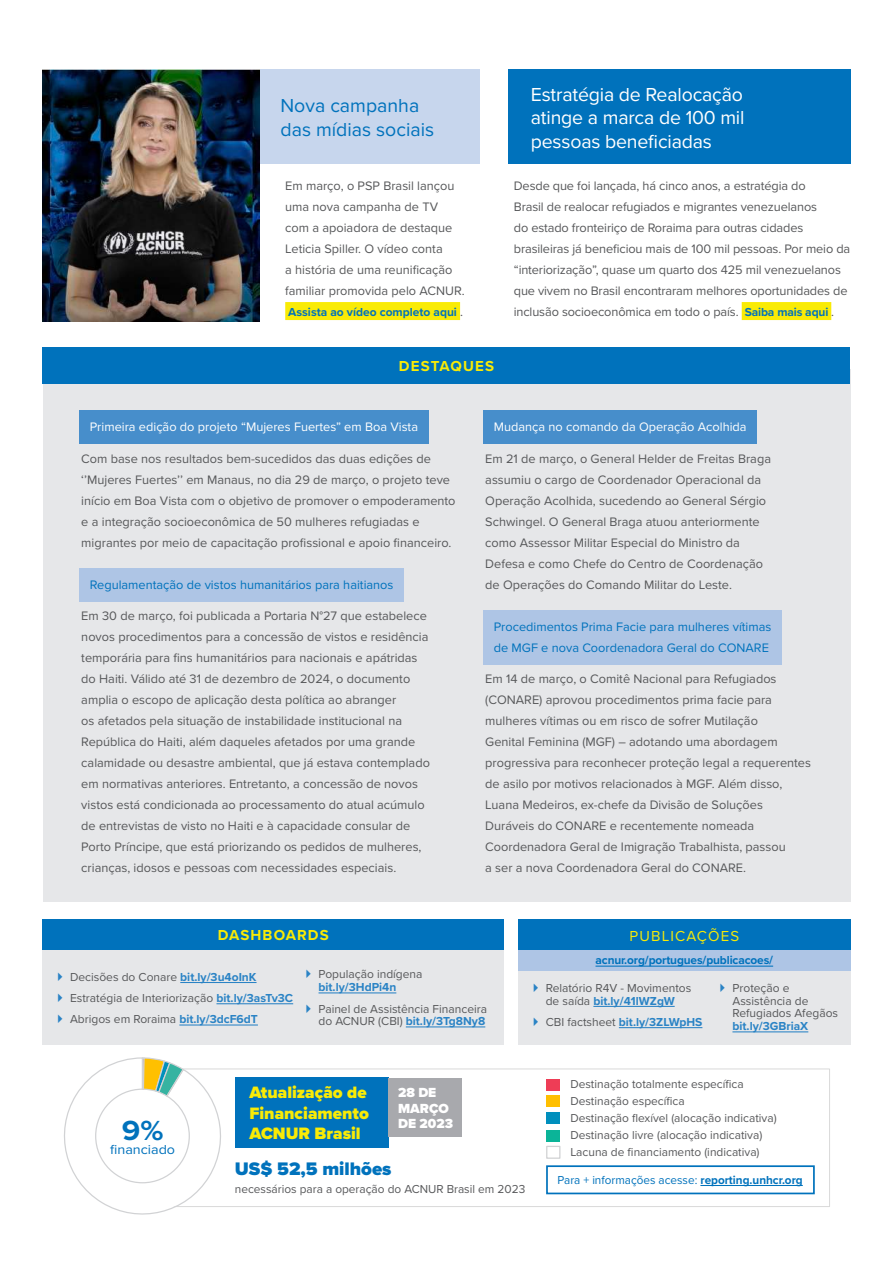
<style>
.page{position:relative;width:893px;height:1263px;background:#fff}
.page>*{position:absolute;margin:0;border:0;box-sizing:border-box;transform-origin:0 0}
.t1{font:700 28.65px "Proxima Nova";color:#0072bc;scale:1.06 1}
.t2{font:19.5px/23.4px "Proxima Nova";letter-spacing:-.01em;color:#fff;text-align:justify}
.t3{font:19.5px/23.4px "Proxima Nova";color:#0072bc}
.t4{font:900 18.75px "Proxima Nova";color:#0072bc}
.t5{font:900 17.1px/20.5px "Proxima Nova";color:#f9eb06}
.t6{font:700 15px "Proxima Nova";letter-spacing:.075em;color:#f9eb06}
.t7{font:15px "Proxima Nova";letter-spacing:.075em;color:#f9eb06}
.t8{font:900 13.65px/15.5px "Proxima Nova";color:#fff}
.t9{font:13.5px "Proxima Nova";color:#0072bc;scale:1.06 1}
.t10{font:12.75px/21px "Proxima Nova";color:#57585a}
.t11{font:12.75px/21px "Proxima Nova";color:#0072bc}
.t12{font:12.75px "Proxima Nova";color:#fff}
.t13{font:12px/17.1px "Proxima Nova";color:#57585a}
.t14{font:700 12px "Proxima Nova";letter-spacing:-.01em;color:#0072bc}
.t15{font:700 12px "Proxima Nova";color:#2a83c5}
.t16{font:12px "Proxima Nova";color:#0072bc}
.s1{font-weight:400;font-size:12.75px;color:#57585a}
.s2{font-weight:700;font-size:12px;color:#0072bc}
.s3{font-weight:700;color:#2a83c5}
.s4{font-weight:400;color:#57585a}
.s5{font-weight:700}
</style>
<div class="page">
<div style="left:43px;top:370px;width:807px;height:531px;background:#e6e7e9"></div>
<div style="left:142px;top:1069px;width:688px;height:138px;background:#fff;border:1px solid #d9d9d9"></div>
<div style="left:547px;top:1079px;width:13px;height:11px;background:#ee3d56"></div>
<div style="left:547px;top:1095px;width:13px;height:12px;background:#ffbf00"></div>
<div style="left:547px;top:1112px;width:13px;height:12px;background:#008fbd"></div>
<div style="left:547px;top:1130px;width:13px;height:12px;background:#0bb498"></div>
<div style="left:546px;top:1146px;width:14px;height:13px;background:#fff;border:1px solid #d1d2d4"></div>
<hr style="left:700px;top:1185px;width:103px;height:1px;background:#0072bc">
<div style="left:546px;top:1165px;width:269px;height:29px;border:2px solid #0072bc"></div>
<div style="left:235px;top:1078px;width:153px;height:70px;background:#0072bc"></div>
<div style="left:388px;top:1078px;width:74px;height:59px;background:#a8a9ad"></div>
<div style="left:43px;top:347px;width:807px;height:37px;background:#0072bc"></div>
<div style="left:79px;top:410px;width:350px;height:34px;background:#478ecb"></div>
<div style="left:79px;top:568px;width:325px;height:34px;background:#aec5e5"></div>
<div style="left:742px;top:302px;width:89px;height:18px;background:#f9eb06"></div>
<div style="left:285px;top:302px;width:175px;height:18px;background:#f9eb06"></div>
<div style="left:508px;top:69px;width:342px;height:95px;background:#0072bc"></div>
<div style="left:43px;top:950px;width:461px;height:95px;background:#e6e7e9"></div>
<hr style="left:180px;top:982px;width:77px;height:1px;background:#2a83c5">
<hr style="left:216px;top:1003px;width:77px;height:1px;background:#2a83c5">
<hr style="left:179px;top:1024px;width:79px;height:1px;background:#2a83c5">
<div style="left:43px;top:919px;width:461px;height:30px;background:#0072bc"></div>
<hr style="left:319px;top:992px;width:77px;height:1px;background:#2a83c5">
<hr style="left:406px;top:1026px;width:79px;height:1px;background:#2a83c5">
<div style="left:244px;top:69px;width:236px;height:95px;background:#c7d6ed"></div>
<svg style="left:64px;top:1057px;width:157px;height:157px"></svg>
<div style="left:518px;top:919px;width:332px;height:31px;background:#0072bc"></div>
<div style="left:518px;top:950px;width:332px;height:22px;background:#aec5e5"></div>
<hr style="left:595px;top:965px;width:178px;height:2px;background:#0072bc">
<div style="left:518px;top:972px;width:196px;height:73px;background:#e6e7e9"></div>
<hr style="left:593px;top:1006px;width:82px;height:1px;background:#2a83c5">
<hr style="left:619px;top:1027px;width:83px;height:1px;background:#2a83c5">
<div style="left:705px;top:972px;width:145px;height:73px;background:#e6e7e9"></div>
<hr style="left:732px;top:1031px;width:76px;height:1px;background:#2a83c5">
<div style="left:483px;top:410px;width:274px;height:34px;background:#478ecb"></div>
<div style="left:483px;top:610px;width:299px;height:55px;background:#aec5e5"></div>
<img style="left:43px;top:69px;width:216px;height:252px">
<h2 class="t3" style="left:280px;top:93px;width:155px">Nova campanha das mídias sociais</h2>
<p class="t10" style="left:285px;top:174px;width:181px">Em março, o PSP Brasil lançou uma nova campanha de TV com a apoiadora de destaque<br>Leticia Spiller. O vídeo conta<br>a história de uma reunificação familiar promovida pelo ACNUR.</p>
<p class="t14" style="left:288px;top:303px;width:176px">Assista ao vídeo completo aqui <span class="s1">.</span></p>
<p class="t6" style="left:399px;top:355px;width:97px">DESTAQUES</p>
<h2 class="t2" style="left:531px;top:82px;width:215px">Estratégia de Realocação atinge a marca de 100 mil pessoas beneficiadas</h2>
<p class="t10" style="left:514px;top:174px;width:338px">Desde que foi lançada, há cinco anos, a estratégia do<br>Brasil de realocar refugiados e migrantes venezuelanos<br>do estado fronteiriço de Roraima para outras cidades brasileiras já beneficiou mais de 100 mil pessoas. Por meio da “interiorização”, quase um quarto dos 425 mil venezuelanos que vivem no Brasil encontraram melhores oportunidades de inclusão socioeconômica em todo o país. <span class="s2">Saiba mais aqui</span> .</p>
<p class="t12" style="left:90px;top:417px;width:330px">Primeira edição do projeto “Mujeres Fuertes” em Boa Vista</p>
<p class="t10" style="left:81px;top:447px;width:376px">Com base nos resultados bem-sucedidos das duas edições de ‘’Mujeres Fuertes’’ em Manaus, no dia 29 de março, o projeto teve início em Boa Vista com o objetivo de promover o empoderamento e a integração socioeconômica de 50 mulheres refugiadas e migrantes por meio de capacitação profissional e apoio financeiro.</p>
<p class="t11" style="left:90px;top:573px;width:305px">Regulamentação de vistos humanitários para haitianos</p>
<p class="t10" style="left:81px;top:605px;width:350px">Em 30 de março, foi publicada a Portaria N°27 que estabelece novos procedimentos para a concessão de vistos e residência temporária para fins humanitários para nacionais e apátridas do Haiti. Válido até 31 de dezembro de 2024, o documento amplia o escopo de aplicação desta política ao abranger<br>os afetados pela situação de instabilidade institucional na República do Haiti, além daqueles afetados por uma grande calamidade ou desastre ambiental, que já estava contemplado em normativas anteriores. Entretanto, a concessão de novos vistos está condicionada ao processamento do atual acúmulo de entrevistas de visto no Haiti e à capacidade consular de Porto Príncipe, que está priorizando os pedidos de mulheres, crianças, idosos e pessoas com necessidades especiais.</p>
<p class="t12" style="left:494px;top:417px;width:254px">Mudança no comando da Operação Acolhida</p>
<p class="t10" style="left:485px;top:447px;width:287px">Em 21 de março, o General Helder de Freitas Braga assumiu o cargo de Coordenador Operacional da Operação Acolhida, sucedendo ao General Sérgio Schwingel. O General Braga atuou anteriormente como Assessor Militar Especial do Ministro da Defesa e como Chefe do Centro de Coordenação de Operações do Comando Militar do Leste.</p>
<p class="t11" style="left:494px;top:615px;width:279px">Procedimentos Prima Facie para mulheres vítimas de MGF e nova Coordenadora Geral do CONARE</p>
<p class="t10" style="left:485px;top:668px;width:327px">Em 14 de março, o Comitê Nacional para Refugiados (CONARE) aprovou procedimentos prima facie para mulheres vítimas ou em risco de sofrer Mutilação<br>Genital Feminina (MGF) – adotando uma abordagem progressiva para reconhecer proteção legal a requerentes de asilo por motivos relacionados à MGF. Além disso, Luana Medeiros, ex-chefe da Divisão de Soluções Duráveis do CONARE e recentemente nomeada Coordenadora Geral de Imigração Trabalhista, passou<br>a ser a nova Coordenadora Geral do CONARE.</p>
<p class="t6" style="left:218px;top:924px;width:113px">DASHBOARDS</p>
<p class="t13" style="left:319px;top:965px;width:105px">População indígena</p>
<p class="t15" style="left:319px;top:978px;width:79px">bit.ly/3HdPi4n</p>
<p class="t13" style="left:319px;top:1001px;width:170px;line-height:12.8px">Painel de Assistência Financeira do ACNUR (CBI) <span class="s3">bit.ly/3Tg8Ny8</span></p>
<p class="t13" style="left:70px;top:966px;width:225px;line-height:21.3px">Decisões do Conare <span class="s3">bit.ly/3u4oInK<br></span>Estratégia de Interiorização <span class="s3">bit.ly/3asTv3C<br></span>Abrigos em Roraima <span class="s3">bit.ly/3dcF6dT</span></p>
<h1 class="t1" style="left:122px;top:1109px;width:41px">9%</h1>
<p class="t9" style="left:110px;top:1140px;width:63px">financiado</p>
<h3 class="t5" style="left:249px;top:1082px;width:121px">Atualização de<br>Financiamento<br>ACNUR Brasil</h3>
<p class="t8" style="left:398px;top:1085px;width:56px">28 DE<br>MARÇO<br>DE 2023</p>
<h3 class="t4" style="left:235px;top:1155px;width:158px">US$ 52,5 milhões</h3>
<p class="t13" style="left:235px;top:1179px;width:292px">necessários para a operação do ACNUR Brasil em 2023</p>
<p class="t7" style="left:629px;top:924px;width:111px">PUBLICAÇÕES</p>
<p class="t14" style="left:595px;top:951px;width:179px">acnur.org/portugues/publicacoes/</p>
<p class="t13" style="left:546px;top:981px;width:147px;line-height:12.8px">Relatório R4V - Movimentos de saída <span class="s3">bit.ly/41lWZgW</span></p>
<p class="t15" style="left:546px;top:1013px;width:158px"><span class="s4">CBI factsheet</span> bit.ly/3ZLWpHS</p>
<p class="t13" style="left:732px;top:981px;width:107px;line-height:12.8px">Proteção e<br>Assistência de<br>Refugiados Afegãos</p>
<p class="t15" style="left:732px;top:1017px;width:77px">bit.ly/3GBriaX</p>
<p class="t13" style="left:570px;top:1075px;width:208px">Destinação totalmente específica Destinação específica<br>Destinação flexível (alocação indicativa)<br>Destinação livre (alocação indicativa)<br>Lacuna de financiamento (indicativa)</p>
<p class="t16" style="left:557px;top:1171px;width:247px">Para + informações acesse: <span class="s5">reporting.unhcr.org</span></p>
</div>
